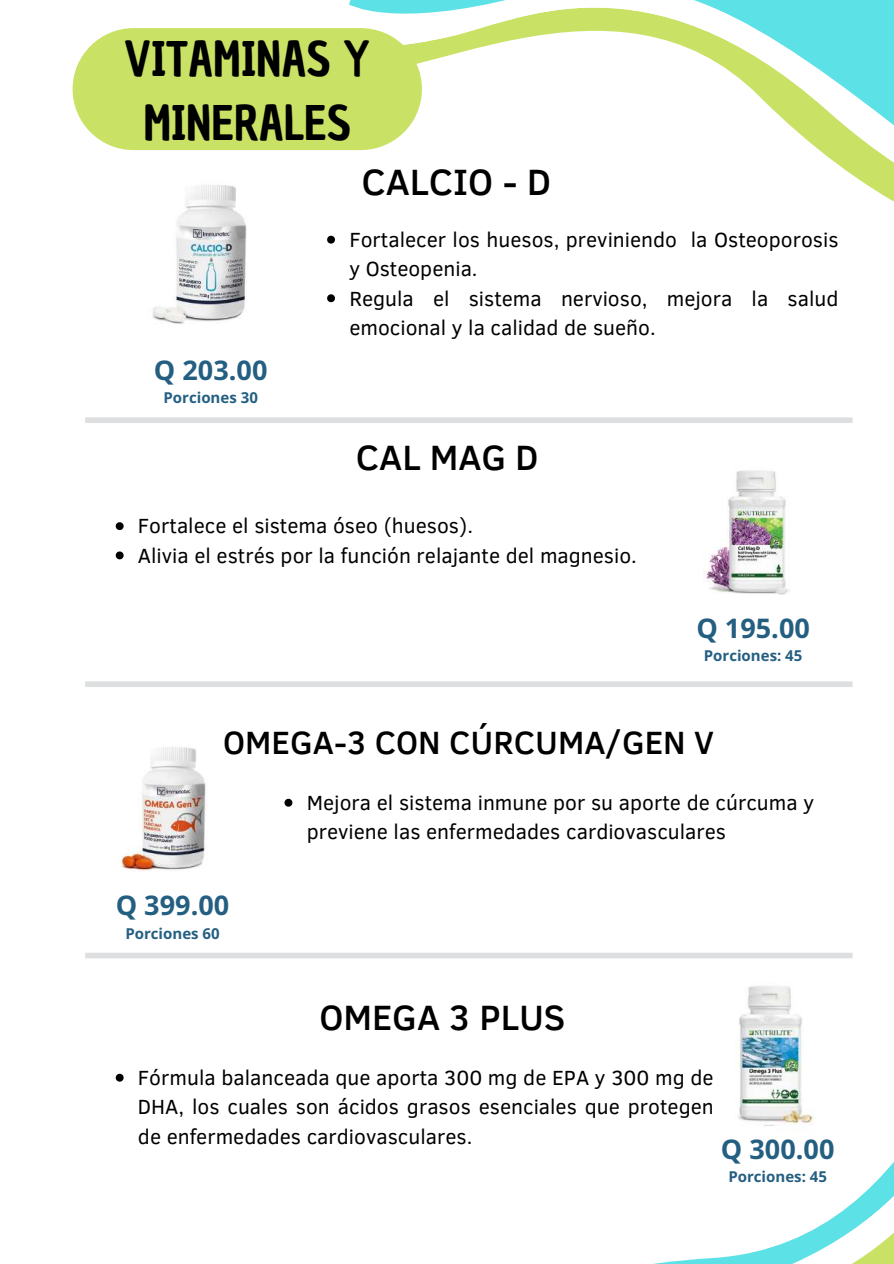
<style>
.page{position:relative;width:894px;height:1264px;background:#fff}
.page>*{position:absolute;margin:0;border:0;box-sizing:border-box;transform-origin:0 0}
.t1{font:46.5px/64.2px "Chau Philomene One";color:#000;text-align:center}
.t2{font:500 37.5px "Clear Sans";color:#000}
.t3{font:500 36px "Clear Sans";color:#000}
.t4{font:500 33px "Clear Sans";color:#000}
.t5{font:700 27px "Noto Sans";color:#245f82}
.t6{font:21px/29.2px "Clear Sans";color:#000}
.t7{font:700 15px "Noto Sans";color:#245f82}
</style>
<div class="page">
<img style="left:153px;top:185px;width:94px;height:139px">
<img style="left:120px;top:746px;width:87px;height:125px">
<div style="left:85px;top:417px;width:767px;height:6px;background:#dddee0"></div>
<div style="left:85px;top:681px;width:767px;height:6px;background:#dddee0"></div>
<div style="left:85px;top:952px;width:767px;height:6px;background:#dddee0"></div>
<svg style="left:346px;top:0;width:547px;height:201px"></svg>
<svg style="left:327px;top:236px;width:8px;height:7px"></svg>
<svg style="left:327px;top:294px;width:8px;height:8px"></svg>
<svg style="left:284px;top:798px;width:8px;height:8px"></svg>
<div style="left:73px;top:28px;width:349px;height:122px;background:#c9e265;border-radius:61px"></div>
<svg style="left:116px;top:1073px;width:8px;height:8px"></svg>
<svg style="left:236px;top:952px;width:617px;height:7px"></svg>
<svg style="left:661px;top:986px;width:232px;height:277px"></svg>
<svg style="left:116px;top:522px;width:8px;height:8px"></svg>
<svg style="left:116px;top:551px;width:8px;height:8px"></svg>
<img style="left:703px;top:470px;width:86px;height:124px">
<h1 class="t1" style="left:124px;top:27px;width:247px">VITAMINAS Y<br>MINERALES</h1>
<h2 class="t2" style="left:361px;top:154px;width:191px">CALCIO - D</h2>
<p class="t5" style="left:154px;top:351px;width:115px">Q 203.00</p>
<p class="t7" style="left:163px;top:387px;width:96px">Porciones 30</p>
<p class="t6" style="left:349px;top:224px;width:490px">Fortalecer los huesos, previniendo la Osteoporosis y Osteopenia.<br>Regula el sistema nervioso, mejora la salud emocional y la calidad de sueño.</p>
<h3 class="t3" style="left:356px;top:431px;width:184px">CAL MAG D</h3>
<p class="t6" style="left:138px;top:510px;width:500px">Fortalece el sistema óseo (huesos).<br>Alivia el estrés por la función relajante del magnesio.</p>
<p class="t5" style="left:696px;top:608px;width:115px">Q 195.00</p>
<p class="t7" style="left:703px;top:645px;width:100px">Porciones: 45</p>
<h3 class="t4" style="left:223px;top:718px;width:492px">OMEGA-3 CON CÚRCUMA/GEN V</h3>
<p class="t5" style="left:116px;top:886px;width:115px">Q 399.00</p>
<p class="t7" style="left:125px;top:922px;width:96px">Porciones 60</p>
<p class="t6" style="left:306px;top:787px;width:508px">Mejora el sistema inmune por su aporte de cúrcuma y previene las enfermedades cardiovasculares</p>
<h3 class="t3" style="left:319px;top:991px;width:248px">OMEGA 3 PLUS</h3>
<p class="t6" style="left:138px;top:1061px;width:577px;text-align:justify">Fórmula balanceada que aporta 300 mg de EPA y 300 mg de DHA, los cuales son ácidos grasos esenciales que protegen de enfermedades cardiovasculares.</p>
<p class="t5" style="left:720px;top:1129px;width:115px">Q 300.00</p>
<p class="t7" style="left:728px;top:1166px;width:100px">Porciones: 45</p>
</div>
